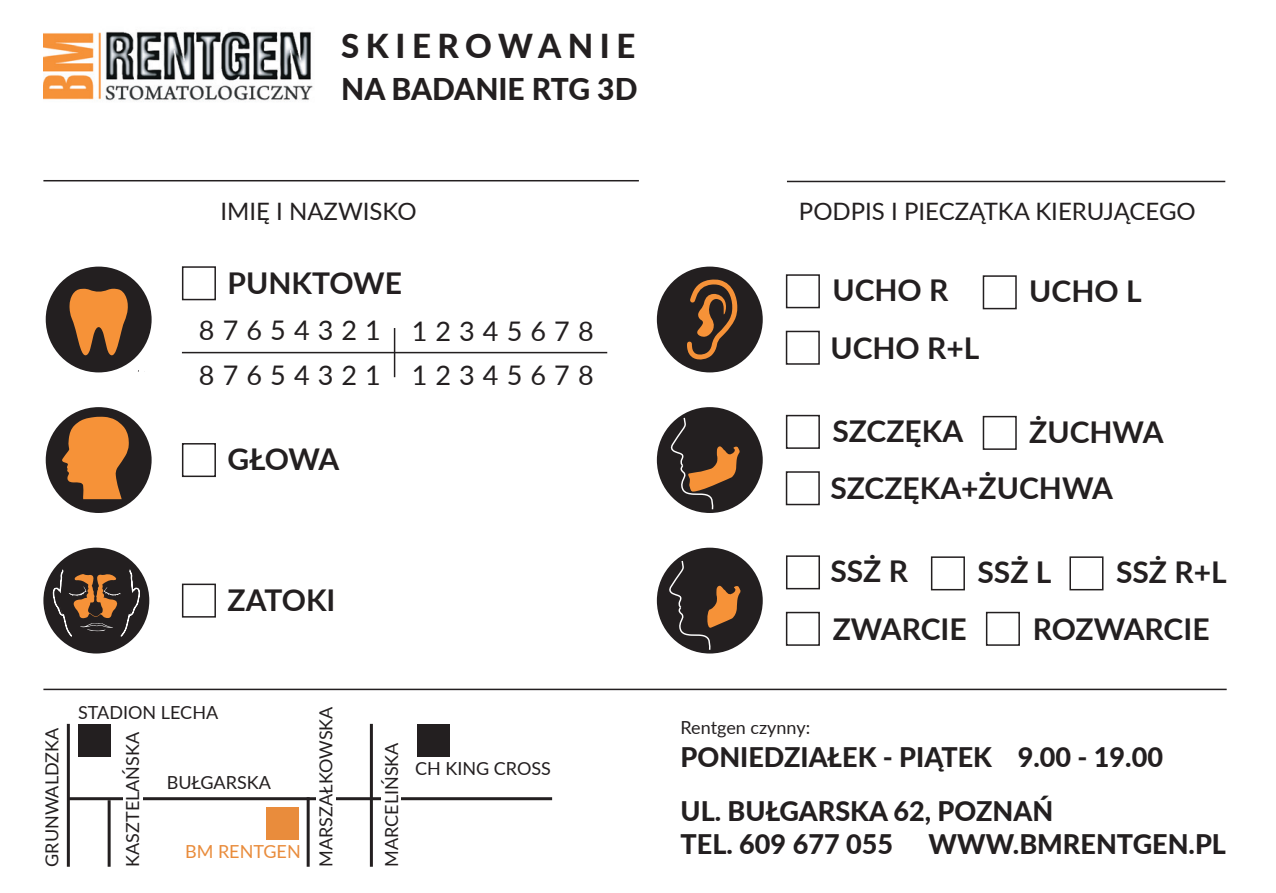
<style>
.page{position:relative;width:1276px;height:893px;background:#fff}
.page>*{position:absolute;margin:0;border:0;box-sizing:border-box;transform-origin:0 0}
.t1{font:800 33px "Lato";letter-spacing:.2em;color:#231f20}
.t2{font:700 30px/56.4px "Lato";color:#231f20}
.t3{font:800 30px "Lato";color:#231f20}
.t4{font:800 27px/54px "Lato";color:#231f20}
.t5{font:27px/44.4px "Lato";letter-spacing:.3em;color:#231f20}
.t6{font:24px "Lato";color:#231f20}
.t7{font:18px "Lato";color:#231f20}
.t8{font:18px "Lato";color:#e98c3c}
</style>
<div class="page">
<img style="left:43px;top:31px;width:270px;height:70px">
<div style="left:657px;top:267px;width:106px;height:105px;background:#231f20;border-radius:50%"></div>
<svg style="left:687px;top:279px;width:50px;height:81px"></svg>
<div style="left:657px;top:407px;width:106px;height:106px;background:#231f20;border-radius:50%"></div>
<svg style="left:669px;top:416px;width:72px;height:95px"></svg>
<div style="left:43px;top:548px;width:106px;height:105px;background:#231f20;border-radius:50%"></div>
<svg style="left:52px;top:568px;width:88px;height:71px"></svg>
<div style="left:657px;top:548px;width:106px;height:105px;background:#231f20;border-radius:50%"></div>
<svg style="left:668px;top:559px;width:73px;height:92px"></svg>
<svg style="left:46px;top:267px;width:106px;height:105px"></svg>
<div style="left:46px;top:407px;width:106px;height:106px;background:#231f20;border-radius:50%"></div>
<svg style="left:62px;top:417px;width:67px;height:82px"></svg>
<hr style="left:43px;top:180px;width:596px;height:1px;background:#231f20">
<hr style="left:787px;top:181px;width:438px;height:1px;background:#231f20">
<div style="left:182px;top:266px;width:34px;height:34px;border:2px solid #231f20"></div>
<div style="left:182px;top:443px;width:34px;height:34px;border:2px solid #231f20"></div>
<div style="left:182px;top:584px;width:34px;height:34px;border:2px solid #231f20"></div>
<div style="left:786px;top:274px;width:34px;height:34px;border:2px solid #231f20"></div>
<div style="left:982px;top:275px;width:34px;height:34px;border:2px solid #231f20"></div>
<div style="left:786px;top:331px;width:34px;height:34px;border:2px solid #231f20"></div>
<div style="left:786px;top:415px;width:34px;height:34px;border:2px solid #231f20"></div>
<div style="left:982px;top:416px;width:34px;height:34px;border:2px solid #231f20"></div>
<div style="left:786px;top:471px;width:34px;height:34px;border:2px solid #231f20"></div>
<div style="left:786px;top:555px;width:34px;height:34px;border:2px solid #231f20"></div>
<div style="left:931px;top:556px;width:34px;height:34px;border:2px solid #231f20"></div>
<div style="left:1069px;top:556px;width:34px;height:34px;border:2px solid #231f20"></div>
<div style="left:786px;top:612px;width:34px;height:34px;border:2px solid #231f20"></div>
<div style="left:986px;top:612px;width:34px;height:34px;border:2px solid #231f20"></div>
<hr style="left:182px;top:352px;width:425px;height:1px;background:#231f20">
<hr style="left:394px;top:328px;width:1px;height:49px;background:#231f20">
<hr style="left:43px;top:689px;width:1183px;height:1px;background:#231f20">
<hr style="left:68px;top:797px;width:484px;height:3px;background:#231f20">
<hr style="left:67px;top:724px;width:3px;height:143px;background:#231f20">
<hr style="left:108px;top:800px;width:3px;height:67px;background:#231f20">
<hr style="left:307px;top:797px;width:3px;height:70px;background:#231f20">
<hr style="left:370px;top:724px;width:3px;height:143px;background:#231f20">
<div style="left:381px;top:736px;width:20px;height:121px;background:#fff"></div>
<div style="left:316px;top:736px;width:19px;height:121px;background:#fff"></div>
<div style="left:123px;top:736px;width:19px;height:121px;background:#fff"></div>
<div style="left:266px;top:807px;width:33px;height:33px;background:#e98c3c"></div>
<div style="left:78px;top:724px;width:33px;height:32px;background:#231f20"></div>
<div style="left:417px;top:724px;width:33px;height:32px;background:#231f20"></div>
<p class="t1" style="left:341px;top:21px;width:296px">SKIEROWANIE</p>
<p class="t3" style="left:341px;top:66px;width:298px">NA BADANIE RTG 3D</p>
<p class="t6" style="left:220px;top:195px;width:198px">IMIĘ I NAZWISKO</p>
<p class="t2" style="left:228px;top:253px;width:176px">PUNKTOWE</p>
<p class="t5" style="left:199px;top:307px;width:396px">87654321 12345678<br>87654321</p>
<p class="t5" style="left:412px;top:352px;width:183px">12345678</p>
<p class="t2" style="left:228px;top:430px;width:113px">GŁOWA</p>
<p class="t2" style="left:228px;top:570px;width:109px">ZATOKI</p>
<p class="t7" style="left:78px;top:699px;width:142px">STADION LECHA</p>
<p class="t7" style="left:39px;top:867px;width:140px;rotate:-90deg">GRUNWALDZKA</p>
<p class="t7" style="left:120px;top:867px;width:136px;rotate:-90deg">KASZTELAŃSKA</p>
<p class="t7" style="left:167px;top:769px;width:106px">BUŁGARSKA</p>
<p class="t8" style="left:185px;top:839px;width:117px">BM RENTGEN</p>
<p class="t7" style="left:313px;top:867px;width:162px;rotate:-90deg">MARSZAŁKOWSKA</p>
<p class="t7" style="left:378px;top:867px;width:126px;rotate:-90deg">MARCELIŃSKA</p>
<p class="t7" style="left:415px;top:755px;width:137px">CH KING CROSS</p>
<p class="t6" style="left:799px;top:195px;width:398px">PODPIS I PIECZĄTKA KIERUJĄCEGO</p>
<p class="t2" style="left:832px;top:261px;width:118px">UCHO R</p>
<p class="t2" style="left:1029px;top:262px;width:114px">UCHO L</p>
<p class="t2" style="left:830px;top:318px;width:150px">UCHO R+L</p>
<p class="t2" style="left:830px;top:402px;width:335px;text-indent:199px">ŻUCHWA<br>SZCZĘKA+ŻUCHWA</p>
<p class="t2" style="left:832px;top:401px;width:132px">SZCZĘKA</p>
<p class="t2" style="left:830px;top:542px;width:79px">SSŻ R</p>
<p class="t2" style="left:977px;top:543px;width:75px">SSŻ L</p>
<p class="t2" style="left:1116px;top:543px;width:112px">SSŻ R+L</p>
<p class="t2" style="left:832px;top:599px;width:136px">ZWARCIE</p>
<p class="t2" style="left:1032px;top:599px;width:178px">ROZWARCIE</p>
<p class="t7" style="left:680px;top:714px;width:131px">Rentgen czynny:</p>
<p class="t4" style="left:680px;top:729px;width:484px">PONIEDZIAŁEK - PIĄTEK 9.00 - 19.00<br>UL. BUŁGARSKA 62, POZNAŃ</p>
<p class="t4" style="left:680px;top:816px;width:214px">TEL. 609 677 055</p>
<p class="t4" style="left:928px;top:816px;width:299px">WWW.BMRENTGEN.PL</p>
</div>
